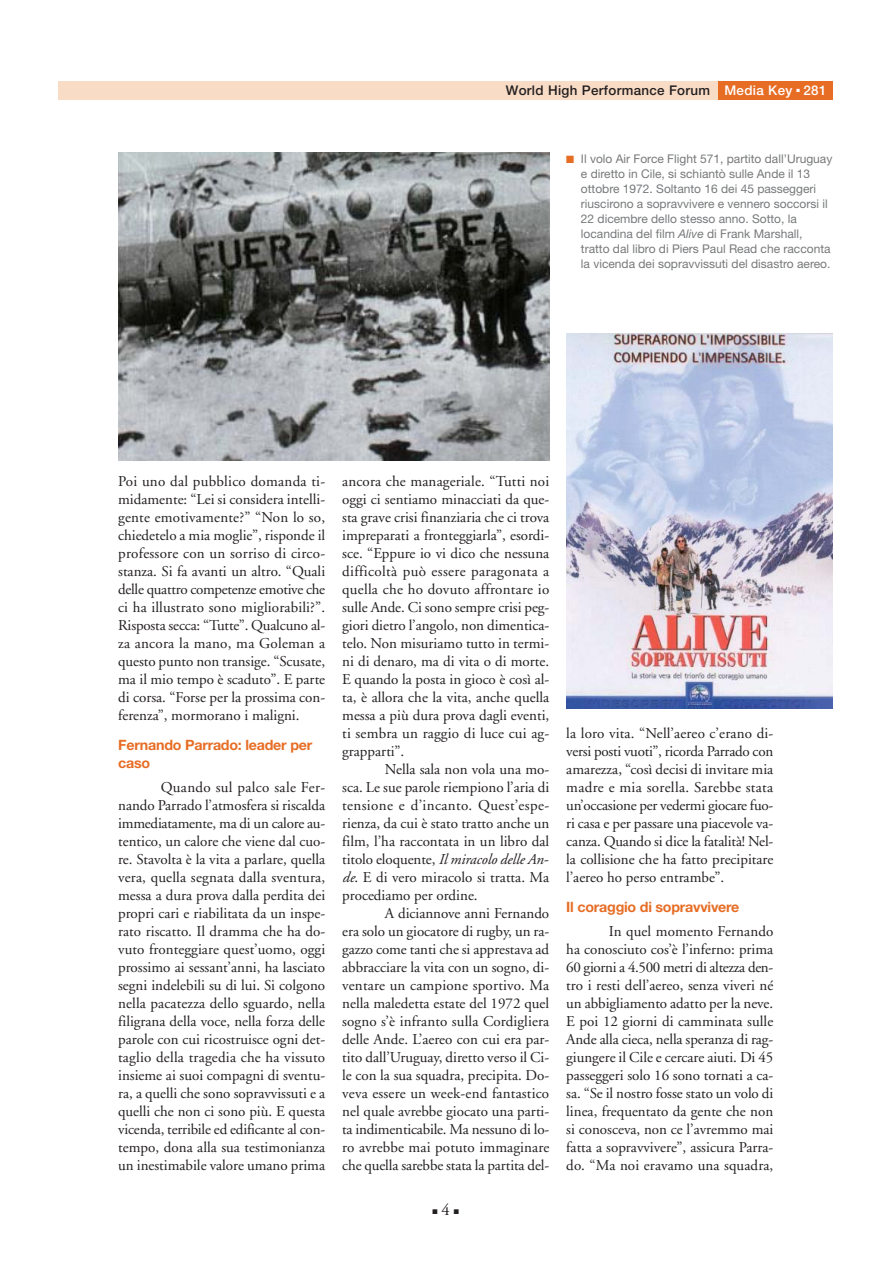
<style>
.page{position:relative;width:893px;height:1263px;background:#fff}
.page>*{position:absolute;margin:0;border:0;box-sizing:border-box;transform-origin:0 0}
.t1{font:16.5px "Adobe Garamond";color:#231f20}
.t2{font:15px/18px "Adobe Garamond";color:#231f20;text-align:justify}
.t3{font:700 14.25px/18px "Helvetica Neue";letter-spacing:-.015em;color:#e76d25}
.t4{font:500 13.35px "Helvetica Neue";letter-spacing:.025em;color:#231f20}
.t5{font:12px/15px "Helvetica Neue";color:#76787a}
.s1{color:#fff}
.s2{color:#e76d25}
.s3{font-style:italic}
</style>
<div class="page">
<div style="left:59px;top:81px;width:773px;height:19px;background:#f9dcc6"></div>
<div style="left:718px;top:81px;width:114px;height:19px;background:#e76d25"></div>
<img style="left:118px;top:153px;width:431px;height:308px">
<img style="left:566px;top:333px;width:266px;height:376px">
<p class="t4" style="left:506px;top:85px;width:322px">World High Performance Forum <span class="s1">Media Key</span> <sup>■</sup> <span class="s1">281</span></p>
<p class="t5" style="left:581px;top:153px;width:253px;text-indent:-15px"><span class="s2">■</span> Il volo Air Force Flight 571, partito dall’Uruguay e diretto in Cile, si schiantò sulle Ande il 13 ottobre 1972. Soltanto 16 dei 45 passeggeri riuscirono a sopravvivere e vennero soccorsi il 22 dicembre dello stesso anno. Sotto, la locandina del film <span class="s3">Alive</span> di Frank Marshall, tratto dal libro di Piers Paul Read che racconta la vicenda dei sopravvissuti del disastro aereo.</p>
<p class="t2" style="left:118px;top:474px;width:209px">Poi uno dal pubblico domanda ti&shy;midamente: “Lei si considera intelli&shy;gente emotivamente?” “Non lo so, chiedetelo a mia moglie”, risponde il professore con un sorriso di circo&shy;stanza. Si fa avanti un altro. “Quali delle quattro competenze emotive che ci ha illustrato sono migliorabili?”.<br>Risposta secca: “Tutte”. Qualcuno al&shy;za ancora la mano, ma Goleman a questo punto non transige. “Scusate, ma il mio tempo è scaduto”. E parte di corsa. “Forse per la prossima con&shy;ferenza”, mormorano i maligni.</p>
<p class="t3" style="left:118px;top:737px;width:196px">Fernando Parrado: leader per caso</p>
<p class="t2" style="left:118px;top:780px;width:209px;text-indent:43px">Quando sul palco sale Fer&shy;nando Parrado l’atmosfera si riscalda immediatamente, ma di un calore au&shy;tentico, un calore che viene dal cuo&shy;re. Stavolta è la vita a parlare, quella vera, quella segnata dalla sventura, messa a dura prova dalla perdita dei propri cari e riabilitata da un inspe&shy;rato riscatto. Il dramma che ha do&shy;vuto fronteggiare quest’uomo, oggi prossimo ai sessant’anni, ha lasciato segni indelebili su di lui. Si colgono nella pacatezza dello sguardo, nella filigrana della voce, nella forza delle parole con cui ricostruisce ogni det&shy;taglio della tragedia che ha vissuto insieme ai suoi compagni di sventu&shy;ra, a quelli che sono sopravvissuti e a quelli che non ci sono più. E questa vicenda, terribile ed edificante al con&shy;tempo, dona alla sua testimonianza un inestimabile valore umano prima</p>
<p class="t2" style="left:342px;top:474px;width:208px">ancora che manageriale. “Tutti noi oggi ci sentiamo minacciati da que&shy;sta grave crisi finanziaria che ci trova impreparati a fronteggiarla”, esordi&shy;sce. “Eppure io vi dico che nessuna difficoltà può essere paragonata a quella che ho dovuto affrontare io sulle Ande. Ci sono sempre crisi peg&shy;giori dietro l’angolo, non dimentica&shy;telo. Non misuriamo tutto in termi&shy;ni di denaro, ma di vita o di morte.<br>E quando la posta in gioco è così al&shy;ta, è allora che la vita, anche quella messa a più dura prova dagli eventi, ti sembra un raggio di luce cui ag&shy;grapparti”.</p>
<p class="t2" style="left:342px;top:762px;width:208px;text-indent:43px">Nella sala non vola una mo&shy;sca. Le sue parole riempiono l’aria di tensione e d’incanto. Quest’espe&shy;rienza, da cui è stato tratto anche un film, l’ha raccontata in un libro dal titolo eloquente, <span class="s3">Il miracolo delle An&shy;de</span>. E di vero miracolo si tratta. Ma procediamo per ordine.</p>
<p class="t2" style="left:342px;top:906px;width:208px;text-indent:43px">A diciannove anni Fernando era solo un giocatore di rugby, un ra&shy;gazzo come tanti che si apprestava ad abbracciare la vita con un sogno, di&shy;ventare un campione sportivo. Ma nella maledetta estate del 1972 quel sogno s’è infranto sulla Cordigliera delle Ande. L’aereo con cui era par&shy;tito dall’Uruguay, diretto verso il Ci&shy;le con la sua squadra, precipita. Do&shy;veva essere un week-end fantastico nel quale avrebbe giocato una parti&shy;ta indimenticabile. Ma nessuno di lo&shy;ro avrebbe mai potuto immaginare che quella sarebbe stata la partita del-</p>
<p class="t1" style="left:432px;top:1203px;width:28px">■4■</p>
<p class="t2" style="left:566px;top:726px;width:208px">la loro vita. “Nell’aereo c’erano di&shy;versi posti vuoti”, ricorda Parrado con amarezza, “così decisi di invitare mia madre e mia sorella. Sarebbe stata un’occasione per vedermi giocare fuo&shy;ri casa e per passare una piacevole va&shy;canza. Quando si dice la fatalità! Nel&shy;la collisione che ha fatto precipitare l’aereo ho perso entrambe”.</p>
<p class="t3" style="left:566px;top:899px;width:175px">Il coraggio di sopravvivere</p>
<p class="t2" style="left:566px;top:924px;width:209px;text-indent:43px">In quel momento Fernando ha conosciuto cos’è l’inferno: prima 60 giorni a 4.500 metri di altezza den&shy;tro i resti dell’aereo, senza viveri né un abbigliamento adatto per la neve.<br>E poi 12 giorni di camminata sulle Ande alla cieca, nella speranza di rag&shy;giungere il Cile e cercare aiuti. Di 45 passeggeri solo 16 sono tornati a ca&shy;sa. “Se il nostro fosse stato un volo di linea, frequentato da gente che non si conosceva, non ce l’avremmo mai fatta a sopravvivere”, assicura Parra&shy;do. “Ma noi eravamo una squadra,</p>
</div>
